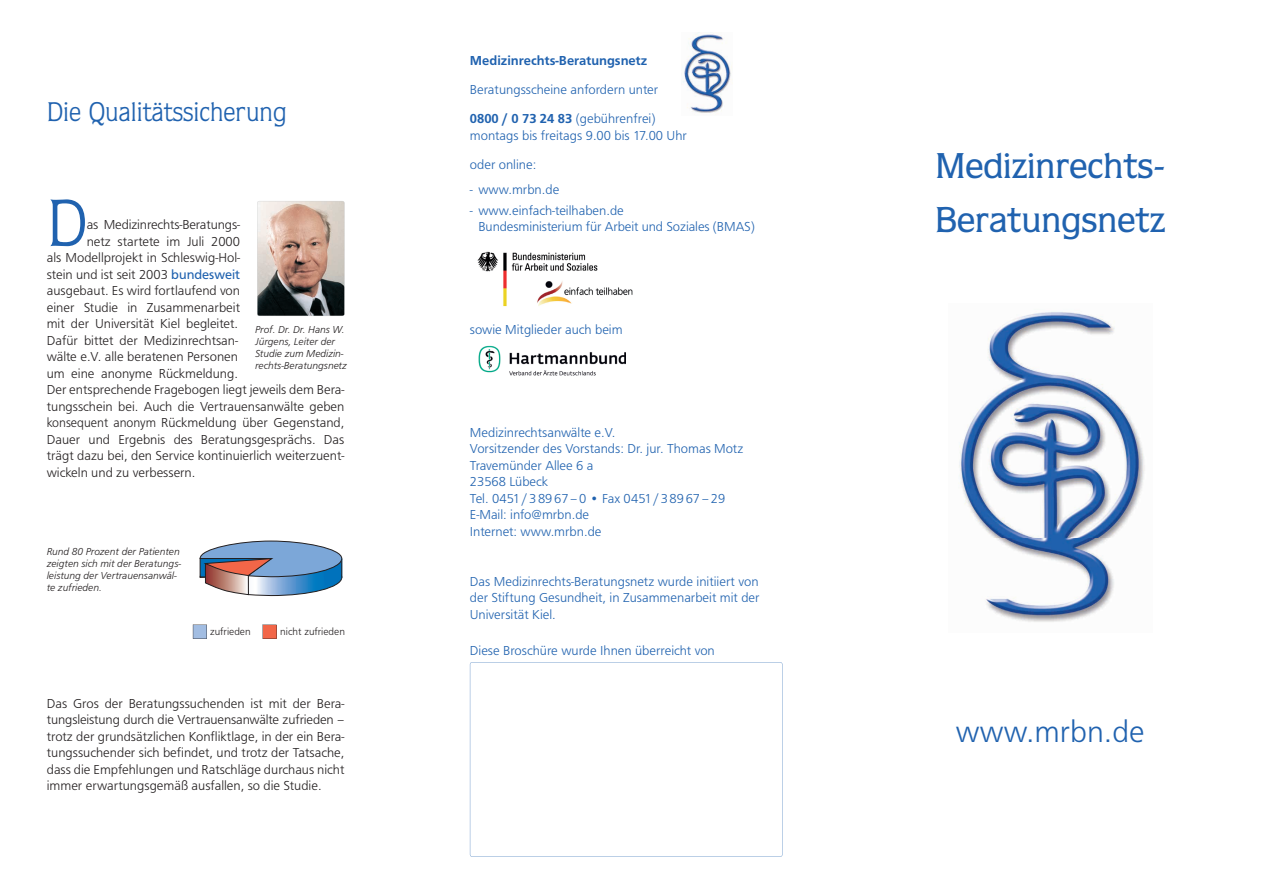
<style>
.page{position:relative;width:1263px;height:893px;background:#fff}
.page>*{position:absolute;margin:0;border:0;box-sizing:border-box;transform-origin:0 0}
.t1{font:66.45px "Quorum";color:#2062af}
.t2{font:500 36px/54px "Quorum";color:#2062af}
.t3{font:300 31.5px "Frutus T";color:#2062af}
.t4{font:27px "Quorum";color:#2062af}
.t5{font:300 13.5px/16.5px "Frutus T";color:#231f20;text-align:justify}
.t6{font:300 13.5px/16.5px "Frutus T";color:#2062af}
.t7{font:300 13.5px "Frutus T";color:#231f20;scale:.95 1}
.t8{font:500 13.5px "Frutus T";color:#2062af}
.t9{font:italic 300 10.5px/12px "Frutus T";color:#231f20}
.t10{font:300 10.5px "Frutus T";color:#231f20}
.s1{font-weight:400;color:#2062af}
.s2{font-weight:500}
</style>
<div class="page">
<svg style="left:470px;top:662px;width:312px;height:195px"></svg>
<img style="left:683px;top:33px;width:49px;height:80px">
<svg style="left:200px;top:541px;width:142px;height:55px"></svg>
<svg style="left:193px;top:625px;width:14px;height:14px"></svg>
<svg style="left:262px;top:625px;width:15px;height:14px"></svg>
<svg style="left:257px;top:201px;width:88px;height:115px;background:#a49188"></svg>
<img style="left:959px;top:311px;width:186px;height:311px">
<img style="left:477px;top:251px;width:156px;height:56px">
<img style="left:478px;top:345px;width:148px;height:31px">
<h3 class="t4" style="left:47px;top:96px;width:241px">Die Qualitätssicherung</h3>
<h1 class="t1" style="left:47px;top:184px;width:42px">D</h1>
<p class="t5" style="left:87px;top:216px;width:155px">as Medizinrechts-Beratungs-</p>
<p class="t5" style="left:87px;top:233px;width:155px">netz startete im Juli 2000</p>
<p class="t5" style="left:47px;top:249px;width:195px">als Modellprojekt in Schleswig-Hol-</p>
<p class="t5" style="left:47px;top:266px;width:195px">stein und ist seit 2003 <span class="s1">bundesweit</span></p>
<p class="t5" style="left:47px;top:282px;width:195px">ausgebaut. Es wird fortlaufend von</p>
<p class="t5" style="left:47px;top:299px;width:195px">einer Studie in Zusammenarbeit</p>
<p class="t5" style="left:47px;top:315px;width:193px">mit der Universität Kiel begleitet.</p>
<p class="t5" style="left:47px;top:332px;width:193px">Dafür bittet der Medizinrechtsan-</p>
<p class="t5" style="left:47px;top:348px;width:193px">wälte e.V. alle beratenen Personen</p>
<p class="t5" style="left:47px;top:365px;width:193px">um eine anonyme Rückmeldung.</p>
<p class="t5" style="left:47px;top:381px;width:299px">Der entsprechende Fragebogen liegt jeweils dem Bera-</p>
<p class="t5" style="left:47px;top:398px;width:299px">tungsschein bei. Auch die Vertrauensanwälte geben</p>
<p class="t7" style="left:47px;top:415px;width:315px">konsequent anonym Rückmeldung über Gegenstand,</p>
<p class="t5" style="left:47px;top:431px;width:299px">Dauer und Ergebnis des Beratungsgesprächs. Das</p>
<p class="t5" style="left:47px;top:447px;width:299px">trägt dazu bei, den Service kontinuierlich weiterzuent-</p>
<p class="t5" style="left:47px;top:464px;width:150px">wickeln und zu verbessern.</p>
<p class="t9" style="left:255px;top:323px;width:93px">Prof. Dr. Dr. Hans W.<br>Jürgens, Leiter der<br>Studie zum Medizin&shy;rechts-Beratungsnetz</p>
<p class="t9" style="left:47px;top:545px;width:136px">Rund 80 Prozent der Patienten zeigten sich mit der Beratungs&shy;leistung der Vertrauensanwäl&shy;te zufrieden.</p>
<p class="t10" style="left:210px;top:625px;width:42px">zufrieden</p>
<p class="t10" style="left:280px;top:625px;width:66px">nicht zufrieden</p>
<p class="t5" style="left:47px;top:695px;width:299px">Das Gros der Beratungssuchenden ist mit der Bera&shy;tungsleistung durch die Vertrauensanwälte zufrieden – trotz der grundsätzlichen Konfliktlage, in der ein Bera&shy;tungssuchender sich befindet, und trotz der Tatsache, dass die Empfehlungen und Ratschläge durchaus nicht immer erwartungsgemäß ausfallen, so die Studie.</p>
<p class="t8" style="left:470px;top:52px;width:179px">Medizinrechts-Beratungsnetz</p>
<p class="t6" style="left:470px;top:75px;width:190px;line-height:29.2px">Beratungsscheine anfordern unter<br><span class="s2">0800 / 0 73 24 83</span> (gebührenfrei)</p>
<p class="t6" style="left:470px;top:120px;width:219px;line-height:29.2px">montags bis freitags 9.00 bis 17.00 Uhr oder online:</p>
<p class="t6" style="left:470px;top:181px;width:91px">- www.mrbn.de</p>
<p class="t6" style="left:478px;top:202px;width:278px;text-indent:-9px">- www.einfach-teilhaben.de<br>Bundesministerium für Arbeit und Soziales (BMAS)</p>
<p class="t6" style="left:470px;top:321px;width:154px">sowie Mitglieder auch beim</p>
<p class="t6" style="left:470px;top:424px;width:275px">Medizinrechtsanwälte e.V.<br>Vorsitzender des Vorstands: Dr. jur. Thomas Motz<br>Travemünder Allee 6 a<br>23568 Lübeck<br>Tel. 0451 / 3 89 67 – 0 • Fax 0451 / 3 89 67 – 29<br>E-Mail: info@mrbn.de<br>Internet: www.mrbn.de</p>
<p class="t6" style="left:470px;top:573px;width:291px;text-align:justify">Das Medizinrechts-Beratungsnetz wurde initiiert von der Stiftung Gesundheit, in Zusammenarbeit mit der Universität Kiel.</p>
<p class="t6" style="left:470px;top:642px;width:246px">Diese Broschüre wurde Ihnen überreicht von</p>
<h2 class="t2" style="left:935px;top:138px;width:232px">Medizinrechts-<br>Beratungsnetz</h2>
<h3 class="t3" style="left:956px;top:713px;width:190px">www.mrbn.de</h3>
</div>
